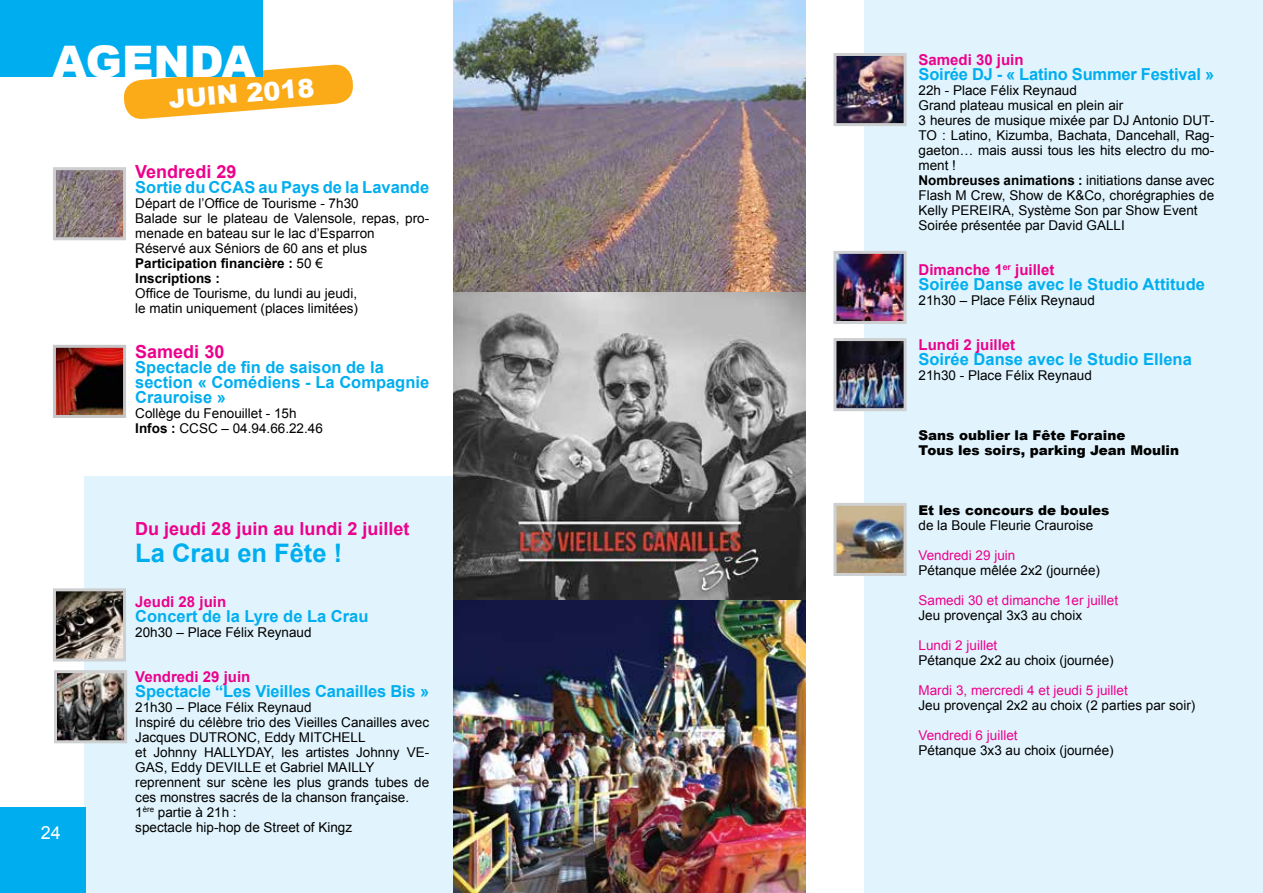
<style>
.page{position:relative;width:1263px;height:893px;background:#fff}
.page>*{position:absolute;margin:0;border:0;box-sizing:border-box;transform-origin:0 0}
.t1{font:900 43.5px "Arial";color:#fff}
.t2{font:700 25.5px "Arial";color:#00aeef}
.t3{font:900 25.5px "Arial";color:#fff}
.t4{font:700 18px "Arial";color:#ec008c}
.t5{font:18px "Arial";color:#fff}
.t6{font:700 16.5px/15px "Arial";color:#00aeef}
.t7{font:700 15px "Arial";color:#ec008c}
.t8{font:13.5px/15px "Arial";color:#000}
.t9{font:13.5px "Arial";color:#ec008c}
.t10{font:900 13.5px/15px "Arial";color:#000}
.s1{font-weight:700}
</style>
<div class="page">
<div style="left:864px;top:0;width:399px;height:893px;background:#e1f4fd"></div>
<div style="left:84px;top:476px;width:369px;height:417px;background:#e1f4fd"></div>
<div style="left:0;top:808px;width:86px;height:85px;background:#00aeef"></div>
<svg style="left:123px;top:64px;width:230px;height:55px"></svg>
<div style="left:0;top:0;width:263px;height:76px;background:#00aeef"></div>
<img style="left:57px;top:349px;width:65px;height:65px">
<div style="left:53px;top:345px;width:73px;height:73px;border:3px solid #c4c6c8"></div>
<img style="left:453px;top:0;width:352px;height:893px">
<img style="left:57px;top:592px;width:65px;height:65px">
<div style="left:53px;top:588px;width:73px;height:73px;border:3px solid #cdcfd0"></div>
<img style="left:58px;top:674px;width:65px;height:65px">
<div style="left:54px;top:670px;width:73px;height:73px;border:3px solid #cdcfd0"></div>
<img style="left:57px;top:171px;width:65px;height:65px">
<div style="left:53px;top:167px;width:73px;height:73px;border:3px solid #cdcfd0"></div>
<img style="left:837px;top:57px;width:66px;height:65px">
<div style="left:833px;top:53px;width:74px;height:73px;border:3px solid #cdcfd0"></div>
<img style="left:837px;top:255px;width:66px;height:65px">
<div style="left:833px;top:251px;width:74px;height:73px;border:3px solid #cdcfd0"></div>
<img style="left:837px;top:342px;width:66px;height:65px">
<div style="left:833px;top:338px;width:74px;height:73px;border:3px solid #cdcfd0"></div>
<img style="left:837px;top:507px;width:66px;height:65px">
<div style="left:833px;top:503px;width:74px;height:73px;border:3px solid #cdcfd0"></div>
<hr style="left:1262px;top:293px;width:1px;height:307px;background:#adafb2">
<h1 class="t1" style="left:53px;top:29px;width:204px">AGENDA</h1>
<h2 class="t3" style="left:168px;top:80px;width:147px;rotate:-4deg">JUIN 2018</h2>
<h3 class="t5" style="left:41px;top:821px;width:22px">24</h3>
<h3 class="t4" style="left:135px;top:160px;width:103px">Vendredi 29</h3>
<p class="t6" style="left:135px;top:180px;width:295px">Sortie du CCAS au Pays de la Lavande</p>
<p class="t8" style="left:135px;top:196px;width:295px">Départ de l’Office de Tourisme - 7h30<br>Balade sur le plateau de Valensole, repas, pro&shy;menade en bateau sur le lac d’Esparron<br>Réservé aux Séniors de 60 ans et plus <span class="s1">Participation financière :</span> 50 €<br><span class="s1">Inscriptions :</span></p>
<p class="t8" style="left:135px;top:286px;width:224px">Office de Tourisme, du lundi au jeudi, le matin uniquement (places limitées)</p>
<h3 class="t4" style="left:135px;top:340px;width:91px">Samedi 30</h3>
<p class="t6" style="left:135px;top:360px;width:295px">Spectacle de fin de saison de la section « Comédiens - La Compagnie<br>Crauroise »</p>
<p class="t8" style="left:135px;top:406px;width:189px">Collège du Fenouillet - 15h<br><span class="s1">Infos :</span> CCSC – 04.94.66.22.46</p>
<h3 class="t4" style="left:135px;top:517px;width:276px">Du jeudi 28 juin au lundi 2 juillet</h3>
<h2 class="t2" style="left:135px;top:536px;width:208px">La Crau en Fête !</h2>
<p class="t7" style="left:135px;top:592px;width:92px">Jeudi 28 juin</p>
<p class="t6" style="left:135px;top:609px;width:235px">Concert de la Lyre de La Crau</p>
<p class="t8" style="left:135px;top:625px;width:178px">20h30 – Place Félix Reynaud</p>
<p class="t7" style="left:135px;top:667px;width:117px">Vendredi 29 juin</p>
<p class="t6" style="left:135px;top:684px;width:295px">Spectacle “Les Vieilles Canailles Bis »</p>
<p class="t8" style="left:135px;top:700px;width:295px">21h30 – Place Félix Reynaud<br>Inspiré du célèbre trio des Vieilles Canailles avec Jacques DUTRONC, Eddy MITCHELL<br>et Johnny HALLYDAY, les artistes Johnny VE-GAS, Eddy DEVILLE et Gabriel MAILLY reprennent sur scène les plus grands tubes de ces monstres sacrés de la chanson française.<br>1<sup>ère</sup> partie à 21h :<br>spectacle hip-hop de Street of Kingz</p>
<p class="t7" style="left:918px;top:50px;width:107px">Samedi 30 juin</p>
<p class="t6" style="left:918px;top:67px;width:297px">Soirée DJ - « Latino Summer Festival »</p>
<p class="t8" style="left:918px;top:83px;width:297px">22h - Place Félix Reynaud<br>Grand plateau musical en plein air<br>3 heures de musique mixée par DJ Antonio DUT-TO : Latino, Kizumba, Bachata, Dancehall, Rag&shy;gaeton… mais aussi tous les hits electro du mo&shy;ment !<br><span class="s1">Nombreuses animations :</span> initiations danse avec Flash M Crew, Show de K&amp;Co, chorégraphies de Kelly PEREIRA, Système Son par Show Event Soirée présentée par David GALLI</p>
<p class="t7" style="left:918px;top:260px;width:137px">Dimanche 1<sup>er</sup> juillet</p>
<p class="t6" style="left:918px;top:277px;width:288px">Soirée Danse avec le Studio Attitude</p>
<p class="t8" style="left:918px;top:293px;width:178px">21h30 – Place Félix Reynaud</p>
<p class="t7" style="left:918px;top:335px;width:98px">Lundi 2 juillet</p>
<p class="t6" style="left:918px;top:352px;width:275px">Soirée Danse avec le Studio Ellena</p>
<p class="t8" style="left:918px;top:368px;width:175px">21h30 - Place Félix Reynaud</p>
<p class="t10" style="left:918px;top:427px;width:262px">Sans oublier la Fête Foraine<br>Tous les soirs, parking Jean Moulin</p>
<p class="t10" style="left:918px;top:502px;width:192px">Et les concours de boules</p>
<p class="t8" style="left:918px;top:518px;width:176px">de la Boule Fleurie Crauroise</p>
<p class="t9" style="left:918px;top:546px;width:98px">Vendredi 29 juin</p>
<p class="t8" style="left:918px;top:563px;width:183px">Pétanque mêlée 2x2 (journée)</p>
<p class="t9" style="left:918px;top:591px;width:201px">Samedi 30 et dimanche 1er juillet</p>
<p class="t8" style="left:918px;top:608px;width:165px">Jeu provençal 3x3 au choix</p>
<p class="t9" style="left:918px;top:636px;width:80px">Lundi 2 juillet</p>
<p class="t8" style="left:918px;top:653px;width:197px">Pétanque 2x2 au choix (journée)</p>
<p class="t9" style="left:918px;top:681px;width:211px">Mardi 3, mercredi 4 et jeudi 5 juillet</p>
<p class="t8" style="left:918px;top:698px;width:278px">Jeu provençal 2x2 au choix (2 parties par soir)</p>
<p class="t9" style="left:918px;top:726px;width:101px">Vendredi 6 juillet</p>
<p class="t8" style="left:918px;top:743px;width:197px">Pétanque 3x3 au choix (journée)</p>
</div>
